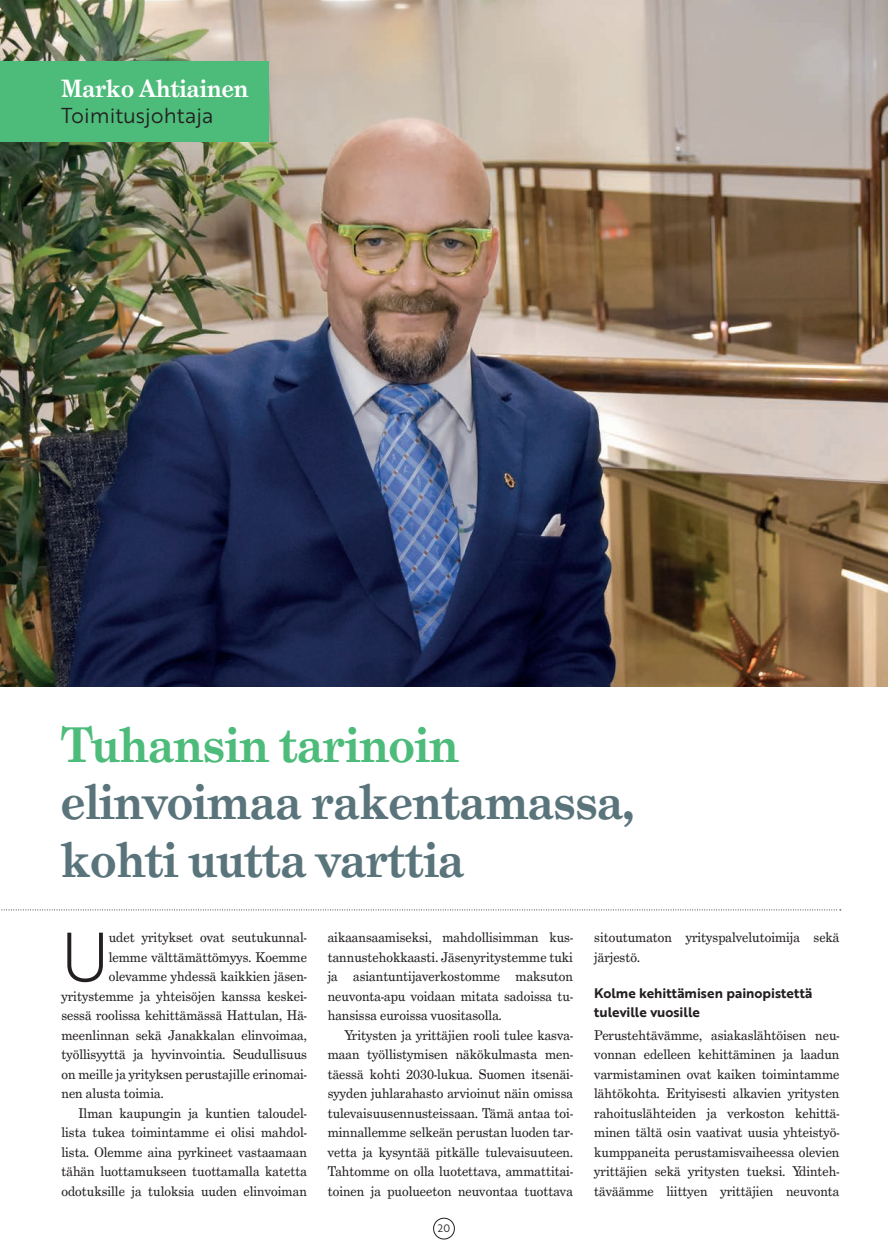
<style>
.page{position:relative;width:888px;height:1258px;background:#fff}
.page>*{position:absolute;margin:0;border:0;box-sizing:border-box;transform-origin:0 0}
.t1{font:67.65px "Brother 1816 Light";color:#231f20}
.t2{font:700 48px/57.6px "Grad";color:#5a747b}
.t3{font:700 48px "Grad";color:#4dbb7a}
.t4{font:700 24px "Grad";color:#fff}
.t5{font:21px "Brother 1816 Book";color:#231f20}
.t6{font:13.5px/19.5px "Grad";color:#231f20;text-align:justify}
.t7{font:13.5px/19.5px "Brother 1816 Bold";color:#231f20}
.t8{font:10.5px "Brother 1816 Book";color:#231f20}
</style>
<div class="page">
<div style="left:433px;top:1218px;width:22px;height:21px;border:1px solid #231f20;border-radius:50%"></div>
<img style="left:0;top:0;width:888px;height:686px">
<div style="left:0;top:61px;width:269px;height:81px;background:#4dbb7a"></div>
<svg style="left:1px;top:909px;width:840px;height:1px"></svg>
<h3 class="t4" style="left:61px;top:74px;width:188px">Marko Ahtiainen</h3>
<h3 class="t5" style="left:61px;top:100px;width:153px">Toimitusjohtaja</h3>
<h2 class="t3" style="left:61px;top:714px;width:399px">Tuhansin tarinoin</h2>
<h2 class="t2" style="left:61px;top:774px;width:574px">elinvoimaa rakentamassa, kohti uutta varttia</h2>
<h1 class="t1" style="left:61px;top:907px;width:49px">U</h1>
<p class="t6" style="left:109px;top:928px;width:200px">udet yritykset ovat seutukunnal-</p>
<p class="t6" style="left:109px;top:947px;width:200px">lemme välttämättömyys. Koemme</p>
<p class="t6" style="left:109px;top:967px;width:200px">olevamme yhdessä kaikkien jäsen-</p>
<p class="t6" style="left:61px;top:986px;width:247px">yritystemme ja yhteisöjen kanssa keskei-</p>
<p class="t6" style="left:61px;top:1006px;width:247px">sessä roolissa kehittämässä Hattulan, Hä-</p>
<p class="t6" style="left:61px;top:1025px;width:247px">meenlinnan sekä Janakkalan elinvoimaa,</p>
<p class="t6" style="left:61px;top:1045px;width:247px">työllisyyttä ja hyvinvointia. Seudullisuus</p>
<p class="t6" style="left:61px;top:1064px;width:247px">on meille ja yrityksen perustajille erinomai-</p>
<p class="t6" style="left:61px;top:1084px;width:104px">nen alusta toimia.</p>
<p class="t6" style="left:78px;top:1103px;width:230px">Ilman kaupungin ja kuntien taloudel-</p>
<p class="t6" style="left:61px;top:1123px;width:247px">lista tukea toimintamme ei olisi mahdol-</p>
<p class="t6" style="left:61px;top:1142px;width:247px">lista. Olemme aina pyrkineet vastaamaan</p>
<p class="t6" style="left:61px;top:1162px;width:247px">tähän luottamukseen tuottamalla katetta</p>
<p class="t6" style="left:61px;top:1181px;width:247px">odotuksille ja tuloksia uuden elinvoiman</p>
<p class="t6" style="left:328px;top:928px;width:247px">aikaansaamiseksi, mahdollisimman kus&shy;tannustehokkaasti. Jäsenyritystemme tuki ja asiantuntijaverkostomme maksuton neuvonta-apu voidaan mitata sadoissa tu&shy;hansissa euroissa vuositasolla.</p>
<p class="t6" style="left:328px;top:1025px;width:247px;text-indent:17px">Yritysten ja yrittäjien rooli tulee kasva&shy;maan työllistymisen näkökulmasta men&shy;täessä kohti 2030-lukua. Suomen itsenäi&shy;syyden juhlarahasto arvioinut näin omissa tulevaisuusennusteissaan. Tämä antaa toi&shy;minnallemme selkeän perustan luoden tar&shy;vetta ja kysyntää pitkälle tulevaisuuteen.<br>Tahtomme on olla luotettava, ammattitai&shy;toinen ja puolueeton neuvontaa tuottava</p>
<p class="t8" style="left:438px;top:1221px;width:14px">20</p>
<p class="t6" style="left:594px;top:928px;width:247px">sitoutumaton yrityspalvelutoimija sekä järjestö.</p>
<p class="t7" style="left:594px;top:983px;width:220px">Kolme kehittämisen painopistettä tuleville vuosille</p>
<p class="t6" style="left:594px;top:1025px;width:247px">Perustehtävämme, asiakaslähtöisen neu&shy;vonnan edelleen kehittäminen ja laadun varmistaminen ovat kaiken toimintamme lähtökohta. Erityisesti alkavien yritysten rahoituslähteiden ja verkoston kehittä&shy;minen tältä osin vaativat uusia yhteistyö&shy;kumppaneita perustamisvaiheessa olevien yrittäjien sekä yritysten tueksi. Ydinteh&shy;täväämme liittyen yrittäjien neuvonta</p>
</div>
